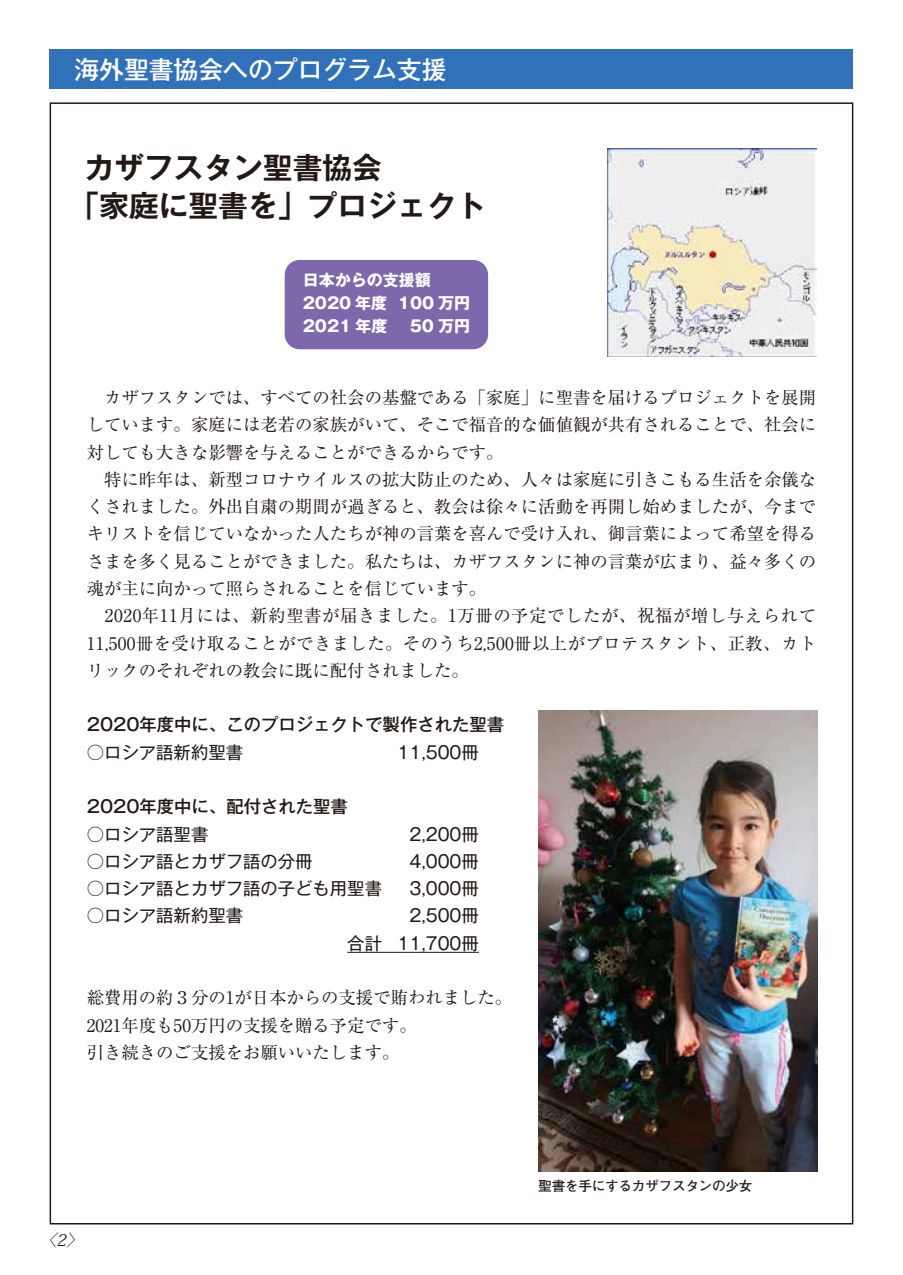
<style>
.page{position:relative;width:903px;height:1275px;background:#fff}
.page>*{position:absolute;margin:0;border:0;box-sizing:border-box;transform-origin:0 0}
.t1{font:700 29.75px/38.5px "Gothic MB101 Pro De";color:#221815}
.t2{font:500 24.85px "Gothic MB101 Pro";color:#fff}
.t3{font:17.32px/27.3px "Ryumin Pro";color:#221815}
.t4{font:17.32px "Gothic MB101 Pr 6 N";color:#221815}
.t5{font:500 17.32px "Gothic MB101 Pr 6 N";color:#221815}
.t6{font:italic 16.1px "Koz Min Pr 6 N";color:#221815}
.t7{font:700 15.92px/22.8px "Gothic MB101 Pro";color:#fff}
.t8{font:700 13.65px "Futo Go B101 Pr 6 N";letter-spacing:-.02em;color:#221815}
</style>
<div class="page">
<div style="left:50px;top:50px;width:803px;height:39px;background:#3071b9"></div>
<hr style="left:347px;top:952px;width:132px;height:1px;background:#221815">
<div style="left:285px;top:260px;width:203px;height:89px;background:#7e68ac;border-radius:15px"></div>
<img style="left:538px;top:710px;width:279px;height:461px">
<img style="left:608px;top:148px;width:208px;height:209px">
<h2 class="t2" style="left:50px;top:49px;width:398px">　海外聖書協会へのプログラム支援</h2>
<h1 class="t1" style="left:69px;top:144px;width:418px;text-indent:15px">カザフスタン聖書協会<br>「家庭に聖書を」プロジェクト</h1>
<p class="t7" style="left:303px;top:267px;width:169px">日本からの支援額　<br>2020 年度 100 万円<br>2021 年度</p>
<p class="t7" style="left:410px;top:312px;width:62px">50 万円</p>
<p class="t3" style="left:87px;top:383px;width:731px">　カザフスタンでは、すべての社会の基盤である「家庭」に聖書を届けるプロジェクトを展開しています。家庭には老若の家族がいて、そこで福音的な価値観が共有されることで、社会に対しても大きな影響を与えることができるからです。<br>　特に昨年は、新型コロナウイルスの拡大防止のため、人々は家庭に引きこもる生活を余儀なくされました。外出自粛の期間が過ぎると、教会は徐々に活動を再開し始めましたが、今までキリストを信じていなかった人たちが神の言葉を喜んで受け入れ、御言葉によって希望を得るさまを多く見ることができました。私たちは、カザフスタンに神の言葉が広まり、益々多くの魂が主に向かって照らされることを信じています。<br>　2020年11月には、新約聖書が届きました。1万冊の予定でしたが、祝福が増し与えられて11,500冊を受け取ることができました。そのうち2,500冊以上がプロテスタント、正教、カトリックのそれぞれの教会に既に配付されました。</p>
<p class="t5" style="left:87px;top:710px;width:419px">2020年度中に、このプロジェクトで製作された聖書</p>
<p class="t4" style="left:87px;top:738px;width:158px">○ロシア語新約聖書</p>
<p class="t4" style="left:397px;top:738px;width:83px">11,500冊</p>
<p class="t5" style="left:87px;top:792px;width:263px">2020年度中に、配付された聖書</p>
<p class="t4" style="left:87px;top:820px;width:123px">○ロシア語聖書</p>
<p class="t4" style="left:409px;top:820px;width:71px">2,200冊</p>
<p class="t4" style="left:87px;top:847px;width:227px">○ロシア語とカザフ語の分冊</p>
<p class="t4" style="left:409px;top:847px;width:71px">4,000冊</p>
<p class="t4" style="left:87px;top:874px;width:297px">○ロシア語とカザフ語の子ども用聖書</p>
<p class="t4" style="left:409px;top:874px;width:71px">3,000冊</p>
<p class="t4" style="left:87px;top:901px;width:158px">○ロシア語新約聖書</p>
<p class="t4" style="left:409px;top:901px;width:71px">2,500冊</p>
<p class="t3" style="left:87px;top:983px;width:427px">総費用の約３分の1が日本からの支援で賄われました。<br>2021年度も50万円の支援を贈る予定です。<br>引き続きのご支援をお願いいたします。</p>
<p class="t6" style="left:40px;top:1231px;width:48px">〈2〉</p>
<p class="t8" style="left:538px;top:1175px;width:216px">聖書を手にするカザフスタンの少女</p>
</div>
